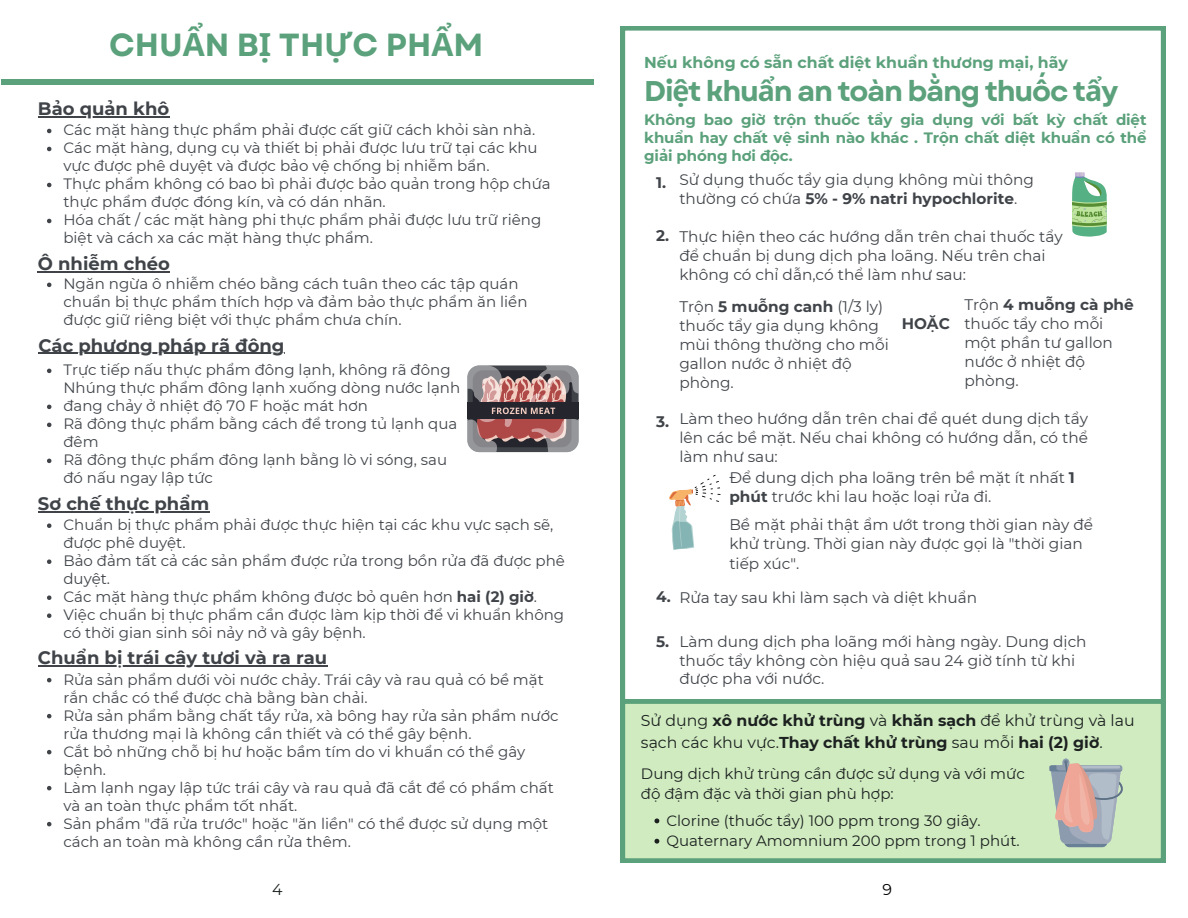
<style>
.page{position:relative;width:1188px;height:918px;background:#fff}
.page>*{position:absolute;margin:0;border:0;box-sizing:border-box;transform-origin:0 0}
.t1{font:700 31.95px "Garet";color:#5ba17b}
.t2{font:700 28.5px "Garet";letter-spacing:-.04em;color:#5ba17b}
.t3{font:700 18px "Montserrat";color:#404449}
.t4{font:700 15.75px/21.3px "Montserrat";color:#1c2120}
.t5{font:700 15.75px "Montserrat";color:#5ba17b}
.t6{font:15.75px "Montserrat";color:#1c2120}
.t7{font:15.75px "Montserrat";color:#000}
.t8{font:15.3px/19.2px "Montserrat";color:#404449}
.t9{font:700 15.3px "Montserrat";color:#404449}
.t10{font:15px/18px "Montserrat";color:#404449}
.t11{font:15px/20.2px "Montserrat";color:#1c2120}
.t12{font:700 15px/18px "Montserrat";letter-spacing:-.01em;color:#5ba17b;text-align:justify}
.s1{font-family:"Noto Sans"}
.s2{font-weight:700}
.s3{font-weight:400}
</style>
<div class="page">
<div style="left:1px;top:79px;width:593px;height:6px;background:#5ba17b"></div>
<svg style="left:621px;top:26px;width:544px;height:673px"></svg>
<svg style="left:1072px;top:172px;width:35px;height:64px"></svg>
<svg style="left:668px;top:474px;width:53px;height:76px"></svg>
<svg style="left:621px;top:699px;width:544px;height:163px"></svg>
<svg style="left:1049px;top:759px;width:75px;height:88px"></svg>
<svg style="left:467px;top:365px;width:112px;height:87px"></svg>
<hr style="left:38px;top:116px;width:131px;height:1px;background:#404449">
<svg style="left:47px;top:129px;width:4px;height:4px"></svg>
<svg style="left:47px;top:147px;width:4px;height:4px"></svg>
<svg style="left:47px;top:183px;width:4px;height:4px"></svg>
<svg style="left:47px;top:219px;width:4px;height:4px"></svg>
<hr style="left:38px;top:271px;width:132px;height:1px;background:#404449">
<svg style="left:47px;top:283px;width:4px;height:4px"></svg>
<hr style="left:38px;top:353px;width:247px;height:1px;background:#404449">
<svg style="left:47px;top:369px;width:4px;height:4px"></svg>
<svg style="left:47px;top:405px;width:4px;height:4px"></svg>
<svg style="left:47px;top:423px;width:4px;height:4px"></svg>
<svg style="left:47px;top:459px;width:4px;height:4px"></svg>
<hr style="left:38px;top:511px;width:171px;height:1px;background:#404449">
<svg style="left:47px;top:523px;width:4px;height:5px"></svg>
<svg style="left:47px;top:559px;width:4px;height:5px"></svg>
<svg style="left:47px;top:595px;width:4px;height:5px"></svg>
<svg style="left:47px;top:613px;width:4px;height:5px"></svg>
<hr style="left:38px;top:666px;width:289px;height:1px;background:#404449">
<svg style="left:47px;top:678px;width:4px;height:4px"></svg>
<svg style="left:47px;top:714px;width:4px;height:4px"></svg>
<svg style="left:47px;top:750px;width:4px;height:4px"></svg>
<svg style="left:47px;top:786px;width:4px;height:4px"></svg>
<svg style="left:47px;top:822px;width:4px;height:4px"></svg>
<svg style="left:654px;top:818px;width:5px;height:5px"></svg>
<svg style="left:654px;top:839px;width:5px;height:5px"></svg>
<p class="t1" style="left:109px;top:22px;width:376px">CHU<span class="s1">Ẩ</span>N B<span class="s1">Ị</span> TH<span class="s1">Ự</span>C PH<span class="s1">Ẩ</span>M</p>
<p class="t3" style="left:38px;top:98px;width:133px">Bảo quản khô</p>
<p class="t10" style="left:63px;top:121px;width:473px">Các mặt hàng thực phẩm phải được cất giữ cách khỏi sàn nhà.</p>
<h3 class="t10" style="left:63px;top:139px;width:476px">Các mặt hàng, dụng cụ và thiết bị phải được lưu trữ tại các khu vực được phê duyệt và được bảo vệ chống bị nhiễm bẩn.</h3>
<p class="t10" style="left:63px;top:175px;width:489px">Thực phẩm không có bao bì phải được bảo quản trong hộp chứa thực phẩm được đóng kín, và có dán nhãn.</p>
<p class="t10" style="left:63px;top:211px;width:479px">Hóa chất / các mặt hàng phi thực phẩm phải được lưu trữ riêng biệt và cách xa các mặt hàng thực phẩm.</p>
<p class="t3" style="left:38px;top:253px;width:134px">Ô nhiễm chéo</p>
<p class="t10" style="left:63px;top:275px;width:466px">Ngăn ngừa ô nhiễm chéo bằng cách tuân theo các tập quán chuẩn bị thực phẩm thích hợp và đảm bảo thực phẩm ăn liền được giữ riêng biệt với thực phẩm chưa chín.</p>
<h3 class="t3" style="left:38px;top:334px;width:248px">Các phương pháp rã đông</h3>
<p class="t10" style="left:63px;top:361px;width:398px">Trực tiếp nấu thực phẩm đông lạnh, không rã đông<br>Nhúng thực phẩm đông lạnh xuống dòng nước lạnh</p>
<p class="t10" style="left:63px;top:397px;width:306px">đang chảy ở nhiệt độ 70 F hoặc mát hơn</p>
<p class="t10" style="left:63px;top:415px;width:395px">Rã đông thực phẩm bằng cách để trong tủ lạnh qua đêm</p>
<p class="t10" style="left:63px;top:451px;width:385px">Rã đông thực phẩm đông lạnh bằng lò vi sóng, sau đó nấu ngay lập tức</p>
<p class="t3" style="left:38px;top:493px;width:173px">Sơ chế thực phẩm</p>
<p class="t10" style="left:63px;top:516px;width:491px">Chuẩn bị thực phẩm phải được thực hiện tại các khu vực sạch sẽ, được phê duyệt.</p>
<h5 class="t10" style="left:63px;top:552px;width:503px">Bảo đảm tất cả các sản phẩm được rửa trong bồn rửa đã được phê duyệt.</h5>
<p class="t10" style="left:63px;top:588px;width:475px">Các mặt hàng thực phẩm không được bỏ quên hơn <span class="s2">hai (2) giờ</span>.</p>
<p class="t10" style="left:63px;top:606px;width:502px">Việc chuẩn bị thực phẩm cần được làm kịp thời để vi khuẩn không có thời gian sinh sôi nảy nở và gây bệnh.</p>
<h5 class="t3" style="left:38px;top:647px;width:291px">Chuẩn bị trái cây tươi và ra rau</h5>
<h5 class="t10" style="left:63px;top:670px;width:482px">Rửa sản phẩm dưới vòi nước chảy. Trái cây và rau quả có bề mặt rắn chắc có thể được chà bằng bàn chải.</h5>
<p class="t10" style="left:63px;top:706px;width:497px">Rửa sản phẩm bằng chất tẩy rửa, xà bông hay rửa sản phẩm nước rửa thương mại là không cần thiết và có thể gây bệnh.</p>
<p class="t10" style="left:63px;top:742px;width:463px">Cắt bỏ những chỗ bị hư hoặc bầm tím do vi khuẩn có thể gây bệnh.</p>
<h4 class="t10" style="left:63px;top:778px;width:492px">Làm lạnh ngay lập tức trái cây và rau quả đã cắt để có phẩm chất và an toàn thực phẩm tốt nhất.</h4>
<p class="t10" style="left:63px;top:814px;width:486px">Sản phẩm "đã rửa trước" hoặc "ăn liền" có thể được sử dụng một cách an toàn mà không cần rửa thêm.</p>
<p class="t5" style="left:644px;top:52px;width:425px">Nếu không có sẵn chất diệt khuẩn thương mại, hãy</p>
<p class="t2" style="left:644px;top:71px;width:476px">Di<span class="s1">ệ</span>t khu<span class="s1">ẩ</span>n an toàn bằng thuốc t<span class="s1">ẩ</span>y</p>
<p class="t12" style="left:644px;top:110px;width:504px">Không bao giờ trộn thuốc tẩy gia dụng với bất kỳ chất diệt khuẩn hay chất vệ sinh nào khác . Trộn chất diệt khuẩn có thể giải phóng hơi độc.</p>
<p class="t9" style="left:656px;top:173px;width:12px">1.</p>
<h3 class="t8" style="left:679px;top:170px;width:356px">Sử dụng thuốc tẩy gia dụng không mùi thông thường có chứa <span class="s2">5% - 9% natri hypochlorite</span>.</h3>
<p class="t9" style="left:656px;top:226px;width:15px">2.</p>
<p class="t8" style="left:679px;top:227px;width:385px;line-height:18.8px">Thực hiện theo các hướng dẫn trên chai thuốc tẩy để chuẩn bị dung dịch pha loãng. Nếu trên chai không có chỉ dẫn,có thể làm như sau:</p>
<h5 class="t9" style="left:964px;top:295px;width:171px"><span class="s3">Trộn</span> 4 muỗng cà phê</h5>
<p class="t8" style="left:964px;top:314px;width:150px">thuốc tẩy cho mỗi một phần tư gallon nước ở nhiệt độ phòng.</p>
<p class="t8" style="left:679px;top:410px;width:410px;line-height:18.8px;text-align:justify">Làm theo hướng dẫn trên chai để quét dung dịch tẩy lên các bề mặt. Nếu chai không có hướng dẫn, có thể làm như sau:</p>
<p class="t8" style="left:729px;top:468px;width:347px">Để dung dịch pha loãng trên bề mặt ít nhất <span class="s2">1 phút</span> trước khi lau hoặc loại rửa đi.</p>
<p class="t8" style="left:729px;top:515px;width:365px">Bề mặt phải thật ẩm ướt trong thời gian này để khử trùng. Thời gian này được gọi là "thời gian tiếp xúc".</p>
<h5 class="t8" style="left:679px;top:588px;width:299px">Rửa tay sau khi làm sạch và diệt khuẩn</h5>
<p class="t8" style="left:679px;top:632px;width:409px;line-height:18.8px">Làm dung dịch pha loãng mới hàng ngày. Dung dịch thuốc tẩy không còn hiệu quả sau 24 giờ tính từ khi được pha với nước.</p>
<p class="t4" style="left:641px;top:710px;width:495px"><span class="s3">Sử dụng</span> xô nước khử trùng <span class="s3">và</span> khăn sạch <span class="s3">để khử trùng và lau sạch các khu vực.</span>Thay chất khử trùng <span class="s3">sau mỗi</span> hai (2) giờ<span class="s3">.</span></p>
<h5 class="t11" style="left:641px;top:764px;width:385px">Dung dịch khử trùng cần được sử dụng và với mức độ đậm đặc và thời gian phù hợp:</h5>
<h5 class="t11" style="left:666px;top:810px;width:316px">Clorine (thuốc tẩy) 100 ppm trong 30 giây.</h5>
<h2 class="t11" style="left:666px;top:830px;width:355px">Quaternary Amomnium 200 ppm trong 1 phút.</h2>
<p class="t8" style="left:679px;top:297px;width:211px">Trộn <span class="s2">5 muỗng canh</span> (1/3 ly) thuốc tẩy gia dụng không mùi thông thường cho mỗi gallon nước ở nhiệt độ phòng.</p>
<p class="t9" style="left:902px;top:314px;width:50px">HOẶC</p>
<p class="t9" style="left:656px;top:412px;width:15px">3.</p>
<p class="t9" style="left:656px;top:587px;width:16px">4.</p>
<h3 class="t9" style="left:656px;top:633px;width:15px">5.</h3>
<h3 class="t6" style="left:272px;top:880px;width:12px">4</h3>
<p class="t7" style="left:882px;top:880px;width:11px">9</p>
</div>
